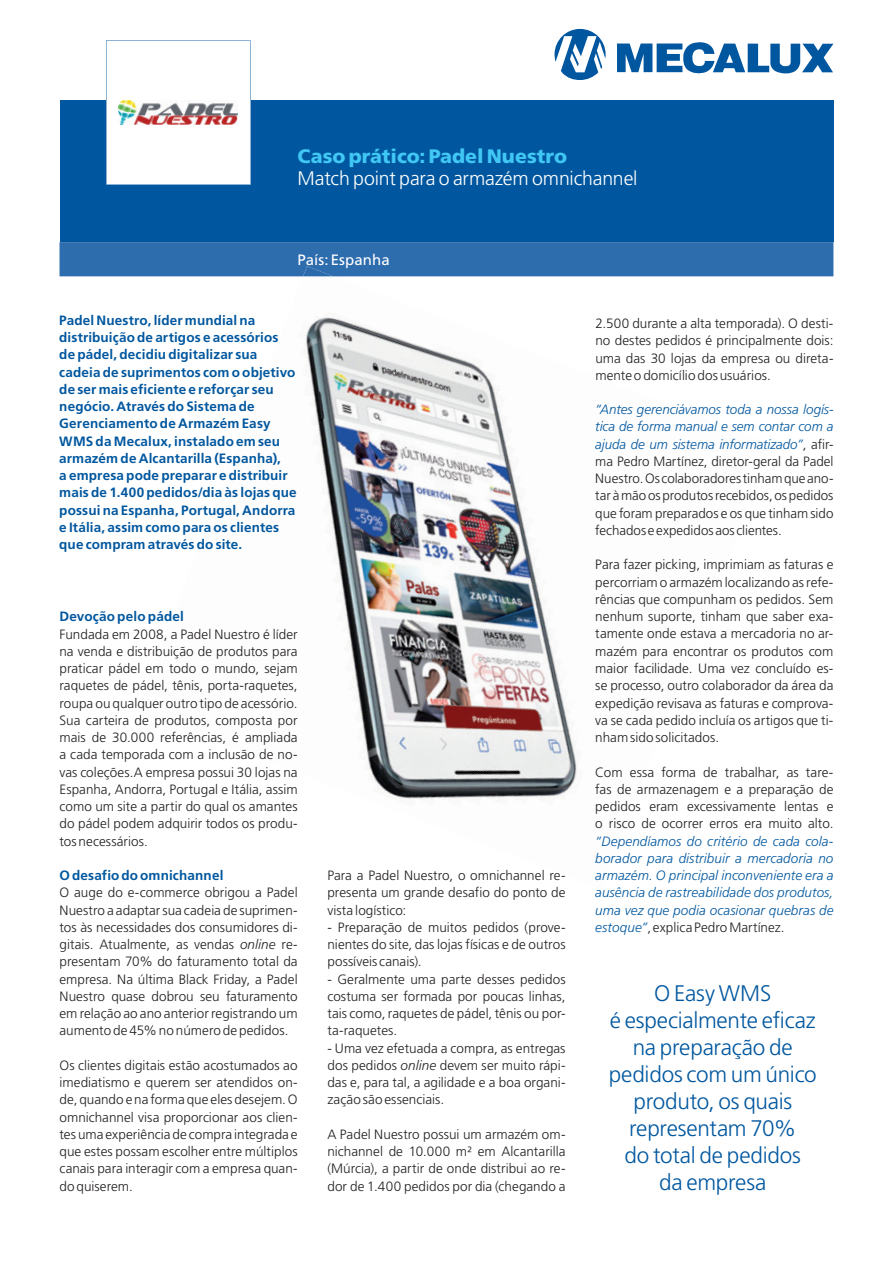
<style>
.page{position:relative;width:893px;height:1263px;background:#fff}
.page>*{position:absolute;margin:0;border:0;box-sizing:border-box;transform-origin:0 0}
.t1{font:300 22.5px/27px "Frutiger LT Std";letter-spacing:-.01em;color:#01579f;text-align:center}
.t2{font:300 19.5px "Frutiger LT Std";letter-spacing:-.01em;color:#fff}
.t3{font:900 19.5px "Frutiger LT Std";color:#40c7f4}
.t4{font:15px "Frutiger LT Std";letter-spacing:.005em;color:#fff}
.t5{font:300 13.5px/17.2px "Frutiger LT Std";letter-spacing:.005em;color:#231f20;text-align:justify}
.t6{font:700 13.5px/17.2px "Frutiger LT Std";letter-spacing:.01em;color:#01579f}
.t7{font:italic 300 13.5px/17.2px "Frutiger LT Std";letter-spacing:.005em;color:#01579f;text-align:justify}
.s1{font-style:italic}
.s2{font-style:italic;color:#01579f}
.s3{font-style:normal;color:#231f20}
</style>
<div class="page">
<svg style="left:554px;top:29px;width:52px;height:51px"></svg>
<svg style="left:617px;top:42px;width:216px;height:32px"></svg>
<img style="left:136px;top:276px;width:635px;height:526px">
<div style="left:60px;top:100px;width:773px;height:142px;background:#01579f"></div>
<svg style="left:106px;top:40px;width:145px;height:145px"></svg>
<div style="left:60px;top:242px;width:773px;height:34px;background:#2d6cad"></div>
<img style="left:303px;top:266px;width:30px;height:10px">
<h2 class="t3" style="left:298px;top:144px;width:271px">Caso prático: Padel Nuestro</h2>
<h2 class="t2" style="left:298px;top:168px;width:341px">Match point para o armazém omnichannel</h2>
<p class="t4" style="left:298px;top:251px;width:94px">País: Espanha</p>
<p class="t6" style="left:59px;top:312px;width:239px">Padel Nuestro, líder mundial na distribuição de artigos e acessórios de pádel, decidiu digitalizar sua cadeia de suprimentos com o objetivo de ser mais eficiente e reforçar seu negócio. Através do Sistema de Gerenciamento de Armazém Easy WMS da Mecalux, instalado em seu armazém de Alcantarilla (Espanha),<br>a empresa pode preparar e distribuir mais de 1.400 pedidos/dia às lojas que possui na Espanha, Portugal, Andorra e Itália, assim como para os clientes que compram através do site.</p>
<p class="t6" style="left:60px;top:608px;width:126px">Devoção pelo pádel</p>
<p class="t5" style="left:60px;top:625px;width:240px">Fundada em 2008, a Padel Nuestro é líder na venda e distribuição de produtos para praticar pádel em todo o mundo, sejam raquetes de pádel, tênis, porta-raquetes, roupa ou qualquer outro tipo de acessório.<br>Sua carteira de produtos, composta por mais de 30.000 referências, é ampliada a cada temporada com a inclusão de no&shy;vas coleções.A empresa possui 30 lojas na Espanha, Andorra, Portugal e Itália, assim como um site a partir do qual os amantes do pádel podem adquirir todos os produ&shy;tos necessários.</p>
<p class="t6" style="left:60px;top:867px;width:165px">O desafio do omnichannel</p>
<p class="t5" style="left:60px;top:884px;width:240px">O auge do e-commerce obrigou a Padel Nuestro a adaptar sua cadeia de suprimen&shy;tos às necessidades dos consumidores di&shy;gitais. Atualmente, as vendas <span class="s1">online</span> re&shy;presentam 70% do faturamento total da empresa. Na última Black Friday, a Padel Nuestro quase dobrou seu faturamento em relação ao ano anterior registrando um aumento de 45% no número de pedidos.</p>
<p class="t5" style="left:60px;top:1057px;width:240px">Os clientes digitais estão acostumados ao imediatismo e querem ser atendidos on&shy;de, quando e na forma que eles desejem. O omnichannel visa proporcionar aos clien&shy;tes uma experiência de compra integrada e que estes possam escolher entre múltiplos canais para interagir com a empresa quan&shy;do quiserem.</p>
<p class="t5" style="left:327px;top:867px;width:240px">Para a Padel Nuestro, o omnichannel re&shy;presenta um grande desafio do ponto de vista logístico:</p>
<p class="t5" style="left:327px;top:919px;width:240px">- Preparação de muitos pedidos (prove&shy;nientes do site, das lojas físicas e de outros possíveis canais).</p>
<p class="t5" style="left:327px;top:970px;width:240px">- Geralmente uma parte desses pedidos costuma ser formada por poucas linhas, tais como, raquetes de pádel, tênis ou por&shy;ta-raquetes.</p>
<p class="t5" style="left:327px;top:1039px;width:240px">- Uma vez efetuada a compra, as entregas dos pedidos <span class="s1">online</span> devem ser muito rápi&shy;das e, para tal, a agilidade e a boa organi&shy;zação são essenciais.</p>
<p class="t5" style="left:327px;top:1126px;width:240px">A Padel Nuestro possui um armazém om&shy;nichannel de 10.000 m2 em Alcantarilla (Múrcia), a partir de onde distribui ao re&shy;dor de 1.400 pedidos por dia (chegando a</p>
<p class="t5" style="left:595px;top:315px;width:240px">2.500 durante a alta temporada). O desti&shy;no destes pedidos é principalmente dois: uma das 30 lojas da empresa ou direta&shy;mente o domicílio dos usuários.</p>
<p class="t5" style="left:595px;top:401px;width:240px"><span class="s2">“Antes gerenciávamos toda a nossa logís&shy;tica de forma manual e sem contar com a ajuda de um sistema informatizado”</span>, afir&shy;ma Pedro Martínez, diretor-geral da Padel Nuestro. Os colaboradores tinham que ano&shy;tar à mão os produtos recebidos, os pedidos que foram preparados e os que tinham sido fechados e expedidos aos clientes.</p>
<p class="t5" style="left:595px;top:556px;width:240px">Para fazer picking, imprimiam as faturas e percorriam o armazém localizando as refe&shy;rências que compunham os pedidos. Sem nenhum suporte, tinham que saber exa&shy;tamente onde estava a mercadoria no ar&shy;mazém para encontrar os produtos com maior facilidade. Uma vez concluído es&shy;se processo, outro colaborador da área da expedição revisava as faturas e comprova&shy;va se cada pedido incluía os artigos que ti&shy;nham sido solicitados.</p>
<p class="t5" style="left:595px;top:763px;width:240px">Com essa forma de trabalhar, as tare&shy;fas de armazenagem e a preparação de pedidos eram excessivamente lentas e o risco de ocorrer erros era muito alto.</p>
<p class="t7" style="left:595px;top:832px;width:240px">“Dependíamos do critério de cada cola&shy;borador para distribuir a mercadoria no armazém. O principal inconveniente era a ausência de rastreabilidade dos produtos, uma vez que podia ocasionar quebras de estoque”<span class="s3">, explica Pedro Martínez.</span></p>
<h1 class="t1" style="left:609px;top:980px;width:209px">O Easy WMS<br>é especialmente eficaz na preparação de pedidos com um único produto, os quais representam 70%<br>do total de pedidos<br>da empresa</h1>
</div>
